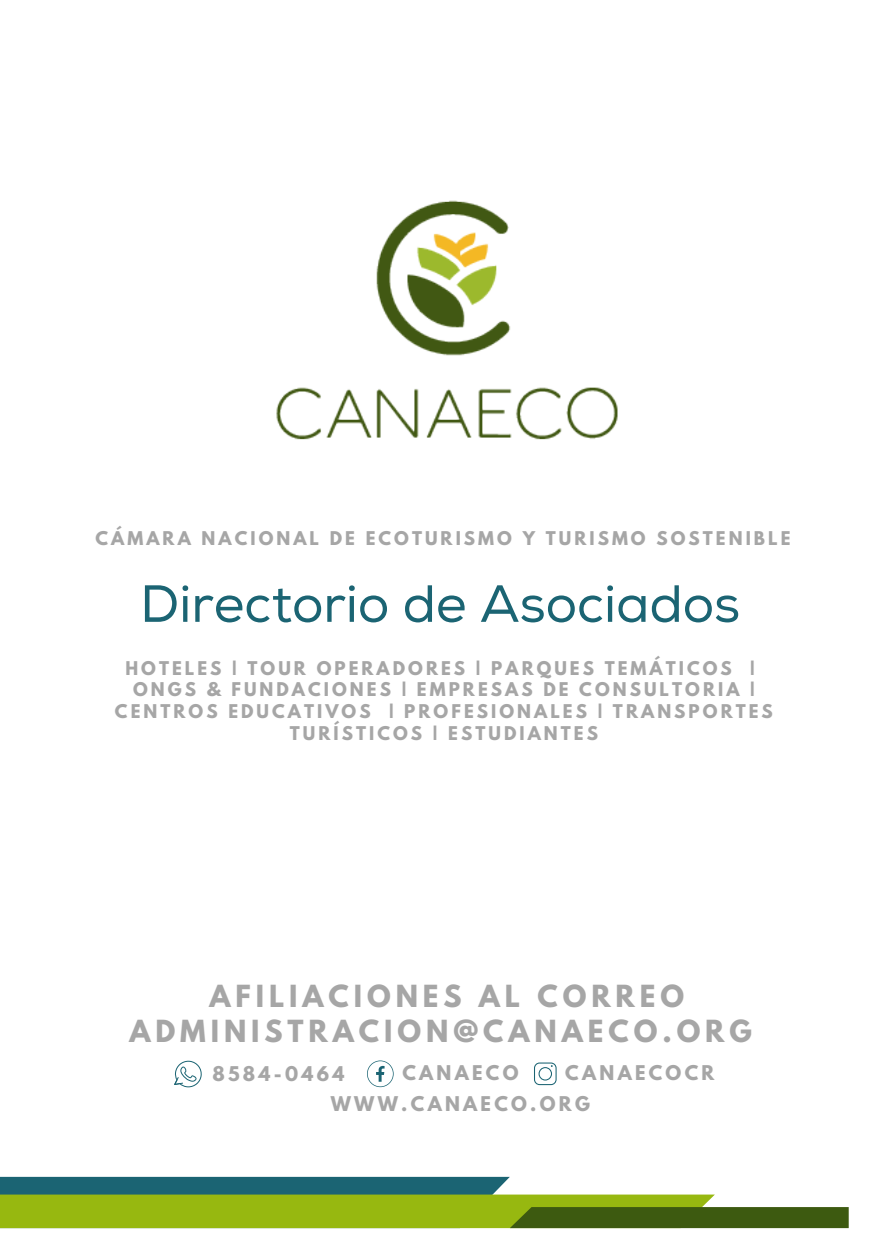
<style>
.page{position:relative;width:894px;height:1233px;background:#fff}
.page>*{position:absolute;margin:0;border:0;box-sizing:border-box;transform-origin:0 0}
.t1{font:52.2px "Nexa";color:#1b6473}
.t2{font:700 27px/34.8px "League Spartan";letter-spacing:.18em;color:#a6a6a6;text-align:center}
.t3{font:700 18px "League Spartan";letter-spacing:.18em;color:#a6a6a6}
.t4{font:700 16.8px/21.8px "League Spartan";letter-spacing:.18em;color:#a6a6a6;text-align:center}
</style>
<div class="page">
<img style="left:276px;top:200px;width:342px;height:240px">
<svg style="left:0;top:1177px;width:848px;height:51px"></svg>
<svg style="left:174px;top:1061px;width:28px;height:26px"></svg>
<svg style="left:367px;top:1061px;width:26px;height:26px"></svg>
<svg style="left:534px;top:1063px;width:22px;height:22px"></svg>
<p class="t4" style="left:95px;top:530px;width:696px">CÁMARA NACIONAL DE ECOTURISMO Y TURISMO SOSTENIBLE</p>
<p class="t1" style="left:140px;top:573px;width:601px">Directorio de Asociados</p>
<h1 class="t4" style="left:125px;top:659px;width:630px">HOTELES | TOUR OPERADORES | PARQUES TEMÁTICOS |</h1>
<p class="t4" style="left:133px;top:681px;width:623px">ONGS &amp; FUNDACIONES | EMPRESAS DE CONSULTORIA |</p>
<p class="t4" style="left:115px;top:703px;width:659px">CENTROS EDUCATIVOS | PROFESIONALES | TRANSPORTES<br>TURÍSTICOS | ESTUDIANTES</p>
<h2 class="t2" style="left:129px;top:983px;width:624px">AFILIACIONES AL CORREO<br>ADMINISTRACION@CANAECO.ORG</h2>
<p class="t3" style="left:212px;top:1064px;width:133px">8584-0464</p>
<p class="t3" style="left:402px;top:1064px;width:118px">CANAECO</p>
<p class="t3" style="left:565px;top:1064px;width:151px">CANAECOCR</p>
<p class="t3" style="left:331px;top:1095px;width:260px">WWW.CANAECO.ORG</p>
</div>
